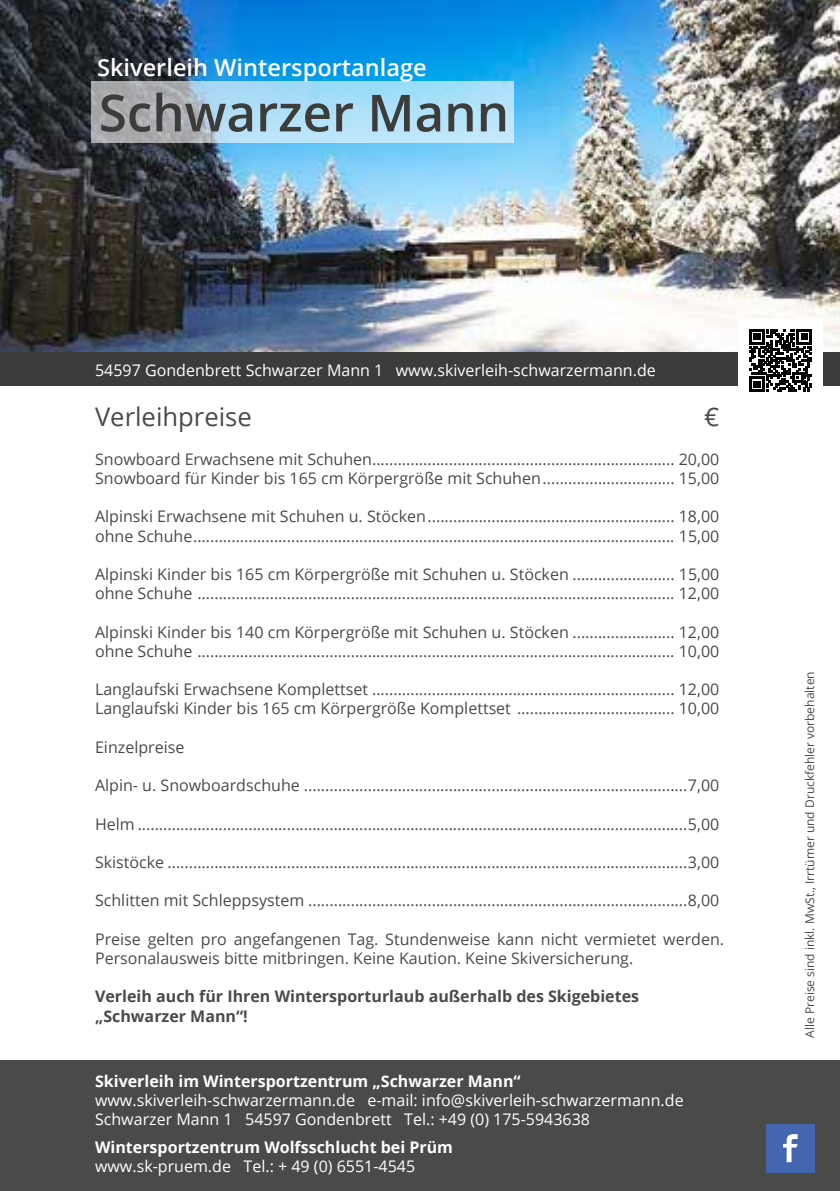
<style>
.page{position:relative;width:840px;height:1191px;background:#fff}
.page>*{position:absolute;margin:0;border:0;box-sizing:border-box;transform-origin:0 0}
.t1{font:600 51px "Open Sans";color:#3c3c3b}
.t2{font:25.6px "Open Sans";color:#4a4a49}
.t3{font:600 23.6px "Open Sans";color:#fff}
.t4{font:16px/19.2px "Open Sans";color:#4a4a49}
.t5{font:16px/19.2px "Open Sans";color:#fff}
.t6{font:700 16px "Open Sans";color:#fff}
.t7{font:700 16px/19.2px "Open Sans";color:#4a4a49}
.t8{font:12px "Open Sans";color:#4a4a49}
</style>
<div class="page">
<img style="left:0;top:0;width:839px;height:351px">
<svg style="left:91px;top:82px;width:422px;height:61px;background:#aed2e4"></svg>
<div style="left:0;top:351px;width:839px;height:34px;background:#3c3c3b"></div>
<div style="left:737px;top:318px;width:85px;height:85px;background:#fff"></div>
<svg style="left:749px;top:329px;width:62px;height:62px"></svg>
<div style="left:0;top:1060px;width:839px;height:131px;background:#4a4a49"></div>
<div style="left:765px;top:1124px;width:49px;height:48px;background:#4466ae"></div>
<svg style="left:783px;top:1134px;width:14px;height:28px"></svg>
<h3 class="t3" style="left:97px;top:52px;width:331px">Skiverleih Wintersportanlage</h3>
<h1 class="t1" style="left:99px;top:78px;width:411px">Schwarzer Mann</h1>
<p class="t5" style="left:95px;top:360px;width:562px">54597 Gondenbrett Schwarzer Mann 1 www.skiverleih-schwarzermann.de</p>
<h2 class="t2" style="left:95px;top:399px;width:158px">Verleihpreise</h2>
<h2 class="t2" style="left:703px;top:399px;width:17px">€</h2>
<p class="t4" style="left:95px;top:449px;width:625px">Snowboard Erwachsene mit Schuhen....................................................................... 20,00<br>Snowboard für Kinder bis 165 cm Körpergröße mit Schuhen............................... 15,00</p>
<p class="t4" style="left:95px;top:506px;width:625px">Alpinski Erwachsene mit Schuhen u. Stöcken.......................................................... 18,00 ohne Schuhe................................................................................................................. 15,00</p>
<p class="t4" style="left:95px;top:564px;width:625px">Alpinski Kinder bis 165 cm Körpergröße mit Schuhen u. Stöcken ........................ 15,00 ohne Schuhe ................................................................................................................ 12,00</p>
<p class="t4" style="left:95px;top:621px;width:625px">Alpinski Kinder bis 140 cm Körpergröße mit Schuhen u. Stöcken ........................ 12,00 ohne Schuhe ................................................................................................................ 10,00</p>
<p class="t4" style="left:95px;top:679px;width:625px">Langlaufski Erwachsene Komplettset ....................................................................... 12,00<br>Langlaufski Kinder bis 165 cm Körpergröße Komplettset ..................................... 10,00</p>
<p class="t4" style="left:95px;top:737px;width:91px">Einzelpreise</p>
<p class="t4" style="left:95px;top:775px;width:625px">Alpin- u. Snowboardschuhe ..........................................................................................7,00</p>
<p class="t4" style="left:95px;top:813px;width:625px">Helm .................................................................................................................................5,00</p>
<p class="t4" style="left:95px;top:852px;width:625px">Skistöcke ..........................................................................................................................3,00</p>
<p class="t4" style="left:95px;top:890px;width:625px">Schlitten mit Schleppsystem .........................................................................................8,00</p>
<p class="t4" style="left:95px;top:929px;width:630px">Preise gelten pro angefangenen Tag. Stundenweise kann nicht vermietet werden.<br>Personalausweis bitte mitbringen. Keine Kaution. Keine Skiversicherung.</p>
<p class="t7" style="left:95px;top:986px;width:545px">Verleih auch für Ihren Wintersporturlaub außerhalb des Skigebietes „Schwarzer Mann“!</p>
<p class="t6" style="left:95px;top:1069px;width:427px">Skiverleih im Wintersportzentrum „Schwarzer Mann“</p>
<p class="t5" style="left:95px;top:1090px;width:589px">www.skiverleih-schwarzermann.de e-mail: info@skiverleih-schwarzermann.de<br>Schwarzer Mann 1 54597 Gondenbrett Tel.: +49 (0) 175-5943638</p>
<p class="t6" style="left:95px;top:1135px;width:359px">Wintersportzentrum Wolfsschlucht bei Prüm</p>
<p class="t5" style="left:95px;top:1156px;width:321px">www.sk-pruem.de Tel.: + 49 (0) 6551-4545</p>
<p class="t8" style="left:801px;top:1037px;width:368px;rotate:-90deg">Alle Preise sind inkl. MwSt., Irrtümer und Druckfehler vorbehalten</p>
</div>
